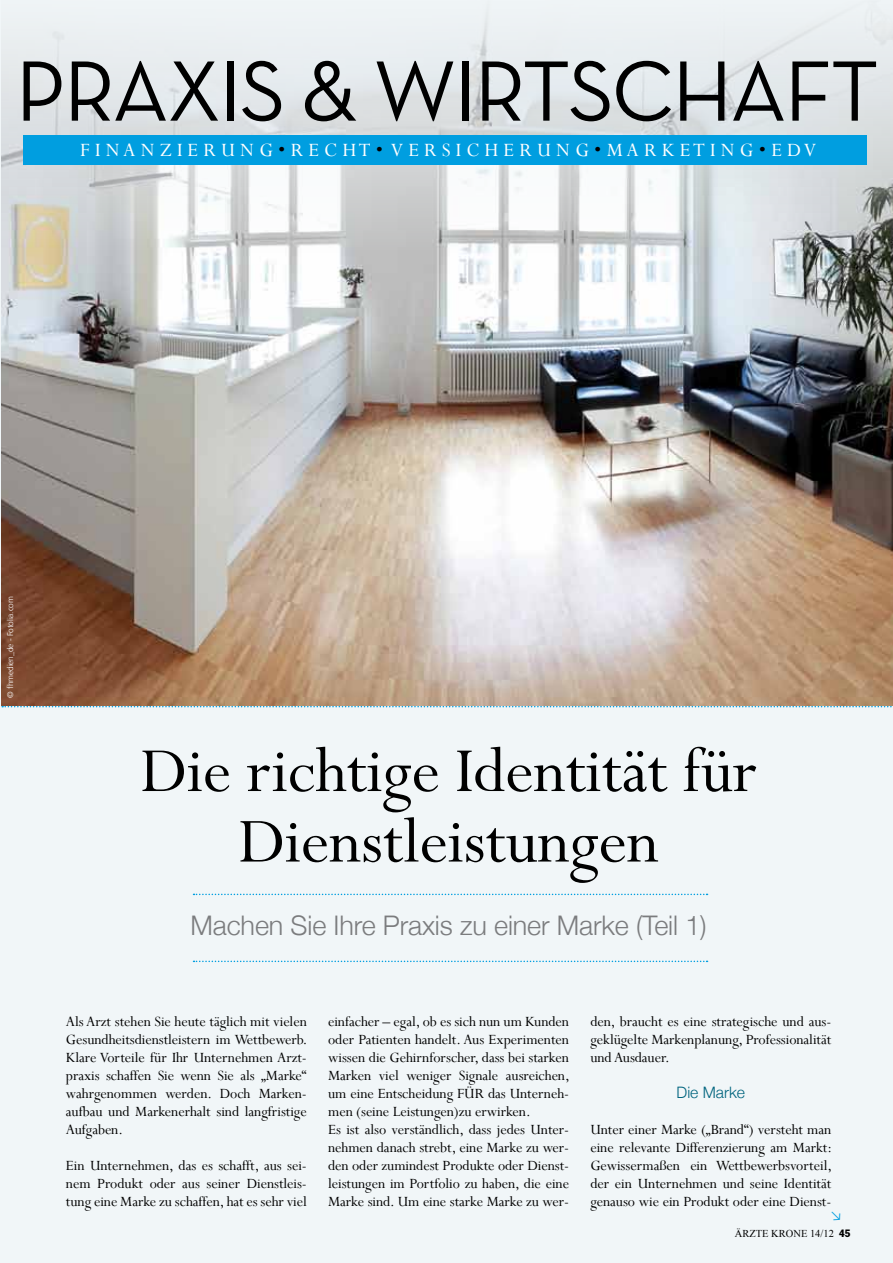
<style>
.page{position:relative;width:893px;height:1263px;background:#f1f6f8}
.page>*{position:absolute;margin:0;border:0;box-sizing:border-box;transform-origin:0 0}
.t1{font:87px "Neutraface Text";letter-spacing:-.03em;color:#000}
.t2{font:70.5px/70.5px "Perpetua";letter-spacing:-.005em;color:#000;text-align:center}
.t3{font:300 27px "Helvetica Neue";letter-spacing:-.005em;color:#7b7c7e}
.t4{font:21px "Perpetua";color:#fff}
.t5{font:15.75px/18px "Perpetua";letter-spacing:-.005em;color:#000;text-align:justify}
.t6{font:300 15.75px "Helvetica Neue";color:#00647e}
.t7{font:10.5px "Times New Roman";color:#000}
.t8{font:300 8.25px "Frutiger LT Com";letter-spacing:-.01em;color:#fff}
.s1{color:#000}
.s2{font-family:"Franklin Gothic Std";font-stretch:condensed}
</style>
<div class="page">
<img style="left:1px;top:12px;width:892px;height:694px">
<div style="left:23px;top:136px;width:843px;height:29px;background:#009ee0"></div>
<svg style="left:2px;top:706px;width:890px;height:1px"></svg>
<svg style="left:194px;top:961px;width:513px;height:1px"></svg>
<svg style="left:194px;top:894px;width:513px;height:1px"></svg>
<h1 class="t1" style="left:15px;top:37px;width:865px">PRAXIS &amp; WIRTSCHAFT</h1>
<h3 class="t4" style="left:80px;top:136px;width:737px">F I N A N Z I E R U N G <span class="s1">•</span> R E C H T <span class="s1">•</span> V E R S I C H E R U N G <span class="s1">•</span> M A R K E T I N G <span class="s1">•</span> E D V</h3>
<p class="t8" style="left:6px;top:698px;width:103px;rotate:-90deg">© fhmedien_de - Fotolia.com</p>
<h2 class="t2" style="left:140px;top:734px;width:618px">Die richtige Identität für<br>Dienstleistungen</h2>
<h3 class="t3" style="left:191px;top:908px;width:518px">Machen Sie Ihre Praxis zu einer Marke (Teil 1)</h3>
<p class="t5" style="left:66px;top:1012px;width:243px">Als Arzt stehen Sie heute täglich mit vielen Gesundheitsdienstleistern im Wettbewerb.<br>Klare Vorteile für Ihr Unternehmen Arzt&shy;praxis schaffen Sie wenn Sie als „Marke“ wahrgenommen werden. Doch Marken&shy;aufbau und Markenerhalt sind langfristige Aufgaben.</p>
<p class="t5" style="left:66px;top:1156px;width:243px">Ein Unternehmen, das es schafft, aus sei&shy;nem Produkt oder aus seiner Dienstleis&shy;tung eine Marke zu schaffen, hat es sehr viel</p>
<p class="t5" style="left:328px;top:1012px;width:243px;text-align:left">einfacher – egal, ob es sich nun um Kunden oder Patienten handelt. Aus Experimenten wissen die Gehirnforscher, dass bei starken Marken viel weniger Signale ausreichen, um eine Entscheidung FÜR das Unterneh&shy;men (seine Leistungen)zu erwirken.<br>Es ist also verständlich, dass jedes Unter&shy;nehmen danach strebt, eine Marke zu wer&shy;den oder zumindest Produkte oder Dienst&shy;leistungen im Portfolio zu haben, die eine Marke sind. Um eine starke Marke zu wer-</p>
<p class="t5" style="left:590px;top:1012px;width:242px">den, braucht es eine strategische und aus&shy;geklügelte Markenplanung, Professionalität und Ausdauer.</p>
<p class="t6" style="left:677px;top:1083px;width:70px">Die Marke</p>
<p class="t5" style="left:590px;top:1120px;width:243px">Unter einer Marke („Brand“) versteht man eine relevante Differenzierung am Markt:<br>Gewissermaßen ein Wettbewerbsvorteil, der ein Unternehmen und seine Identität genauso wie ein Produkt oder eine Dienst-</p>
<p class="t7" style="left:735px;top:1226px;width:117px">ÄRZTE KRONE 14/12 <span class="s2">45</span></p>
</div>
